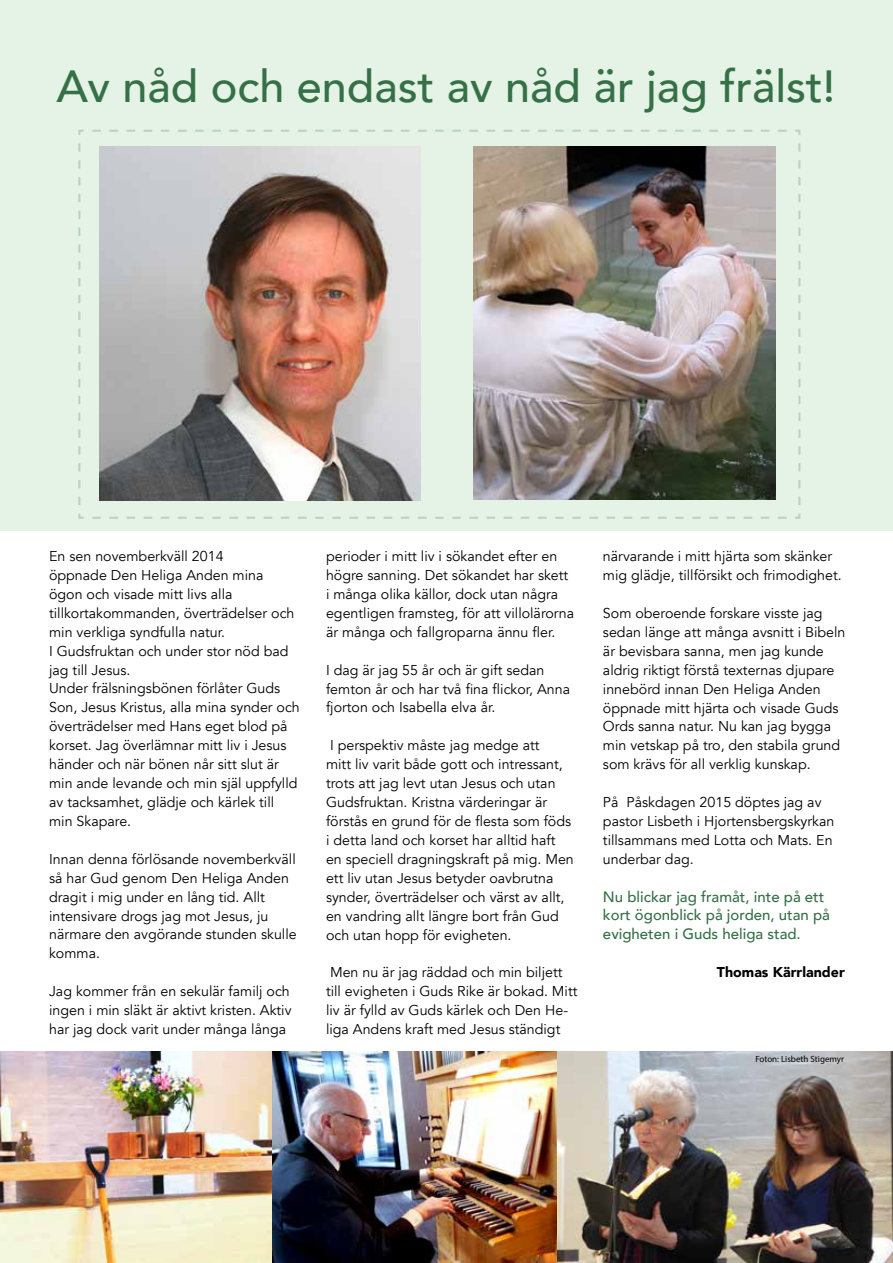
<style>
.page{position:relative;width:893px;height:1263px;background:#fff}
.page>*{position:absolute;margin:0;border:0;box-sizing:border-box;transform-origin:0 0}
.t1{font:500 45px "Avenir";color:#357046}
.t2{font:500 15px/18.9px "Avenir";color:#357046}
.t3{font:14.25px/18.9px "Avenir";color:#000}
.t4{font:900 14.25px "Avenir";color:#000}
.t5{font:9px "Myriad Pro";color:#000}
</style>
<div class="page">
<div style="left:0;top:0;width:893px;height:530px;background:#e4f3e6"></div>
<img style="left:78px;top:129px;width:723px;height:390px">
<img style="left:0;top:1052px;width:272px;height:211px">
<img style="left:272px;top:1051px;width:285px;height:212px">
<img style="left:557px;top:1051px;width:336px;height:212px">
<h1 class="t1" style="left:57px;top:48px;width:780px">Av nåd och endast av nåd är jag frälst!</h1>
<p class="t3" style="left:49px;top:547px;width:252px">En sen novemberkväll 2014<br>öppnade Den Heliga Anden mina ögon och visade mitt livs alla tillkortakommanden, överträdelser och min verkliga syndfulla natur.<br>I Gudsfruktan och under stor nöd bad jag till Jesus.<br>Under frälsningsbönen förlåter Guds<br>Son, Jesus Kristus, alla mina synder och överträdelser med Hans eget blod på korset. Jag överlämnar mitt liv i Jesus händer och när bönen når sitt slut är min ande levande och min själ uppfylld av tacksamhet, glädje och kärlek till min Skapare.</p>
<p class="t3" style="left:49px;top:850px;width:249px">Innan denna förlösande novemberkväll så har Gud genom Den Heliga Anden dragit i mig under en lång tid. Allt intensivare drogs jag mot Jesus, ju närmare den avgörande stunden skulle komma.</p>
<p class="t3" style="left:49px;top:982px;width:244px">Jag kommer från en sekulär familj och ingen i min släkt är aktivt kristen. Aktiv har jag dock varit under många långa</p>
<p class="t3" style="left:326px;top:547px;width:250px">perioder i mitt liv i sökandet efter en högre sanning. Det sökandet har skett i många olika källor, dock utan några egentligen framsteg, för att villolärorna är många och fallgroparna ännu fler.</p>
<p class="t3" style="left:326px;top:660px;width:246px">I dag är jag 55 år och är gift sedan femton år och har två fina flickor, Anna fjorton och Isabella elva år.</p>
<p class="t3" style="left:326px;top:736px;width:249px">I perspektiv måste jag medge att<br>mitt liv varit både gott och intressant, trots att jag levt utan Jesus och utan Gudsfruktan. Kristna värderingar är förstås en grund för de flesta som föds i detta land och korset har alltid haft en speciell dragningskraft på mig. Men ett liv utan Jesus betyder oavbrutna synder, överträdelser och värst av allt, en vandring allt längre bort från Gud och utan hopp för evigheten.</p>
<p class="t3" style="left:326px;top:963px;width:253px">Men nu är jag räddad och min biljett<br>till evigheten i Guds Rike är bokad. Mitt liv är fylld av Guds kärlek och Den He&shy;liga Andens kraft med Jesus ständigt</p>
<p class="t3" style="left:603px;top:547px;width:240px">närvarande i mitt hjärta som skänker mig glädje, tillförsikt och frimodighet.</p>
<p class="t3" style="left:603px;top:604px;width:244px">Som oberoende forskare visste jag sedan länge att många avsnitt i Bibeln är bevisbara sanna, men jag kunde aldrig riktigt förstå texternas djupare innebörd innan Den Heliga Anden öppnade mitt hjärta och visade Guds Ords sanna natur. Nu kan jag bygga min vetskap på tro, den stabila grund som krävs för all verklig kunskap.</p>
<p class="t3" style="left:603px;top:793px;width:233px">På Påskdagen 2015 döptes jag av pastor Lisbeth i Hjortensbergskyrkan tillsammans med Lotta och Mats. En underbar dag.</p>
<p class="t2" style="left:603px;top:886px;width:229px">Nu blickar jag framåt, inte på ett kort ögonblick på jorden, utan på evigheten i Guds heliga stad.</p>
<p class="t4" style="left:717px;top:960px;width:129px">Thomas Kärrlander</p>
<p class="t5" style="left:755px;top:1053px;width:90px">Foton: Lisbeth Stigemyr</p>
</div>
